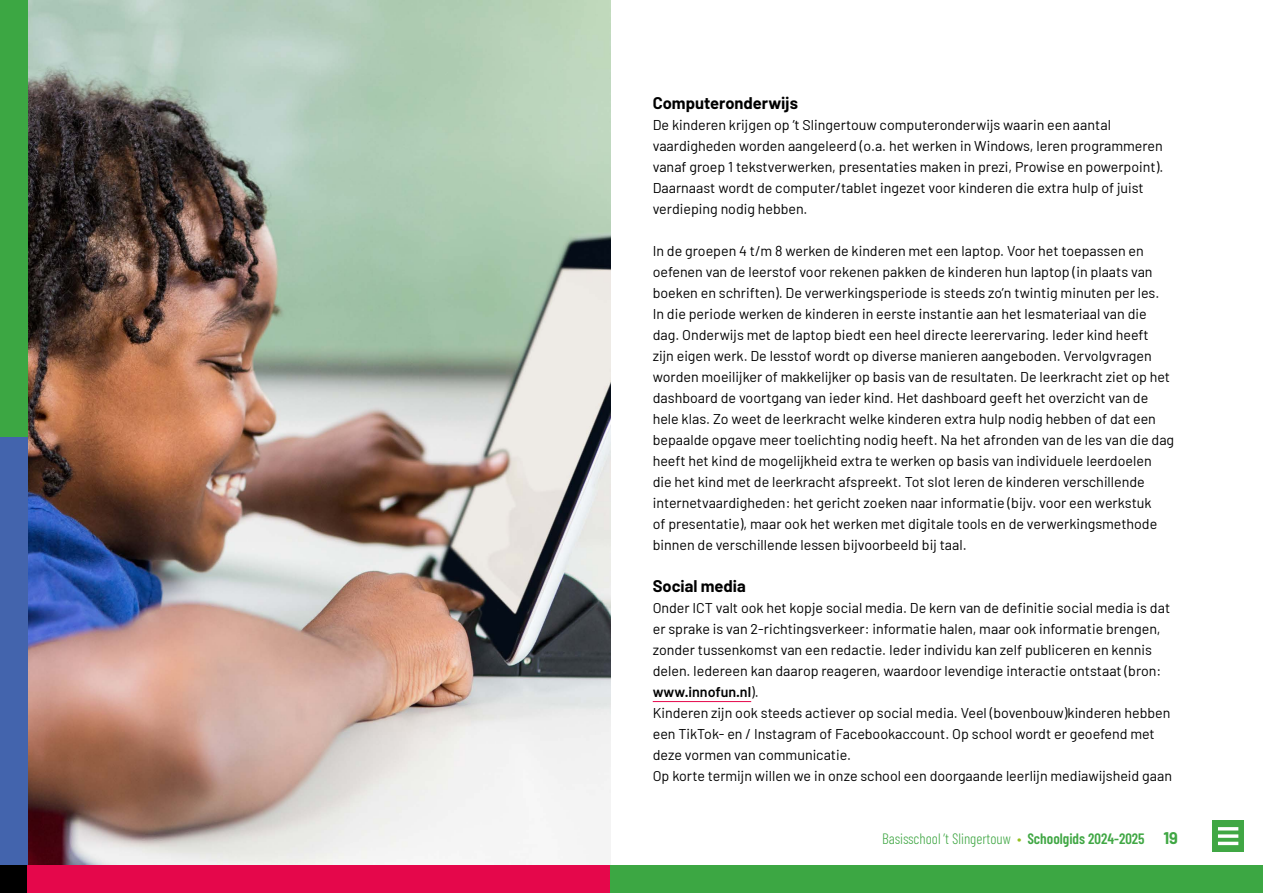
<style>
.page{position:relative;width:1263px;height:893px;background:#fff}
.page>*{position:absolute;margin:0;border:0;box-sizing:border-box;transform-origin:0 0}
.t1{font:700 16.5px "Barlow";color:#000}
.t2{font:300 15px "Barlow Condensed";color:#40a744}
.t3{font:14.25px/21px "Barlow";color:#000}
.s1{font-weight:600}
.s2{color:#95c11f}
.s3{font-family:"Barlow";font-weight:700;font-size:16.5px}
</style>
<div class="page">
<hr style="left:653px;top:701px;width:98px;height:1px;background:#e5074b">
<img style="left:28px;top:0;width:582px;height:865px">
<div style="left:600px;top:865px;width:663px;height:28px;background:#3ca743"></div>
<div style="left:0;top:0;width:28px;height:437px;background:#3ca743"></div>
<div style="left:0;top:437px;width:28px;height:428px;background:#4364ad"></div>
<div style="left:0;top:865px;width:28px;height:28px;background:#000"></div>
<div style="left:28px;top:865px;width:582px;height:28px;background:#e5074b"></div>
<div style="left:1212px;top:820px;width:32px;height:32px;background:#40a744"></div>
<svg style="left:1218px;top:834px;width:20px;height:4px"></svg>
<hr style="left:1218px;top:827px;width:20px;height:3px;background:#fff">
<hr style="left:1218px;top:842px;width:20px;height:3px;background:#fff">
<p class="t1" style="left:653px;top:91px;width:147px">Computeronderwijs</p>
<p class="t3" style="left:653px;top:114px;width:512px">De kinderen krijgen op ’t Slingertouw computeronderwijs waarin een aantal vaardigheden worden aangeleerd (o.a. het werken in Windows, leren programmeren vanaf groep 1 tekstverwerken, presentaties maken in prezi, Prowise en powerpoint).<br>Daarnaast wordt de computer/tablet ingezet voor kinderen die extra hulp of juist verdieping nodig hebben.</p>
<p class="t3" style="left:653px;top:240px;width:523px">In de groepen 4 t/m 8 werken de kinderen met een laptop. Voor het toepassen en oefenen van de leerstof voor rekenen pakken de kinderen hun laptop (in plaats van boeken en schriften). De verwerkingsperiode is steeds zo’n twintig minuten per les.<br>In die periode werken de kinderen in eerste instantie aan het lesmateriaal van die dag. Onderwijs met de laptop biedt een heel directe leerervaring. Ieder kind heeft<br>zijn eigen werk. De lesstof wordt op diverse manieren aangeboden. Vervolgvragen worden moeilijker of makkelijker op basis van de resultaten. De leerkracht ziet op het dashboard de voortgang van ieder kind. Het dashboard geeft het overzicht van de hele klas. Zo weet de leerkracht welke kinderen extra hulp nodig hebben of dat een bepaalde opgave meer toelichting nodig heeft. Na het afronden van de les van die dag heeft het kind de mogelijkheid extra te werken op basis van individuele leerdoelen<br>die het kind met de leerkracht afspreekt. Tot slot leren de kinderen verschillende internetvaardigheden: het gericht zoeken naar informatie (bijv. voor een werkstuk<br>of presentatie), maar ook het werken met digitale tools en de verwerkingsmethode binnen de verschillende lessen bijvoorbeeld bij taal.</p>
<p class="t1" style="left:653px;top:574px;width:95px">Social media</p>
<p class="t3" style="left:653px;top:597px;width:521px">Onder ICT valt ook het kopje social media. De kern van de definitie social media is dat er sprake is van 2-richtingsverkeer: informatie halen, maar ook informatie brengen, zonder tussenkomst van een redactie. Ieder individu kan zelf publiceren en kennis delen. Iedereen kan daarop reageren, waardoor levendige interactie ontstaat (bron: <span class="s1">www.innofun.nl</span>).<br>Kinderen zijn ook steeds actiever op social media. Veel (bovenbouw)kinderen hebben een TikTok- en / Instagram of Facebookaccount. Op school wordt er geoefend met deze vormen van communicatie.<br>Op korte termijn willen we in onze school een doorgaande leerlijn mediawijsheid gaan</p>
<p class="t2" style="left:882px;top:830px;width:297px">Basisschool ’t Slingertouw <span class="s2">•</span> <span class="s1">Schoolgids 2024-2025</span> <span class="s3">19</span></p>
</div>
